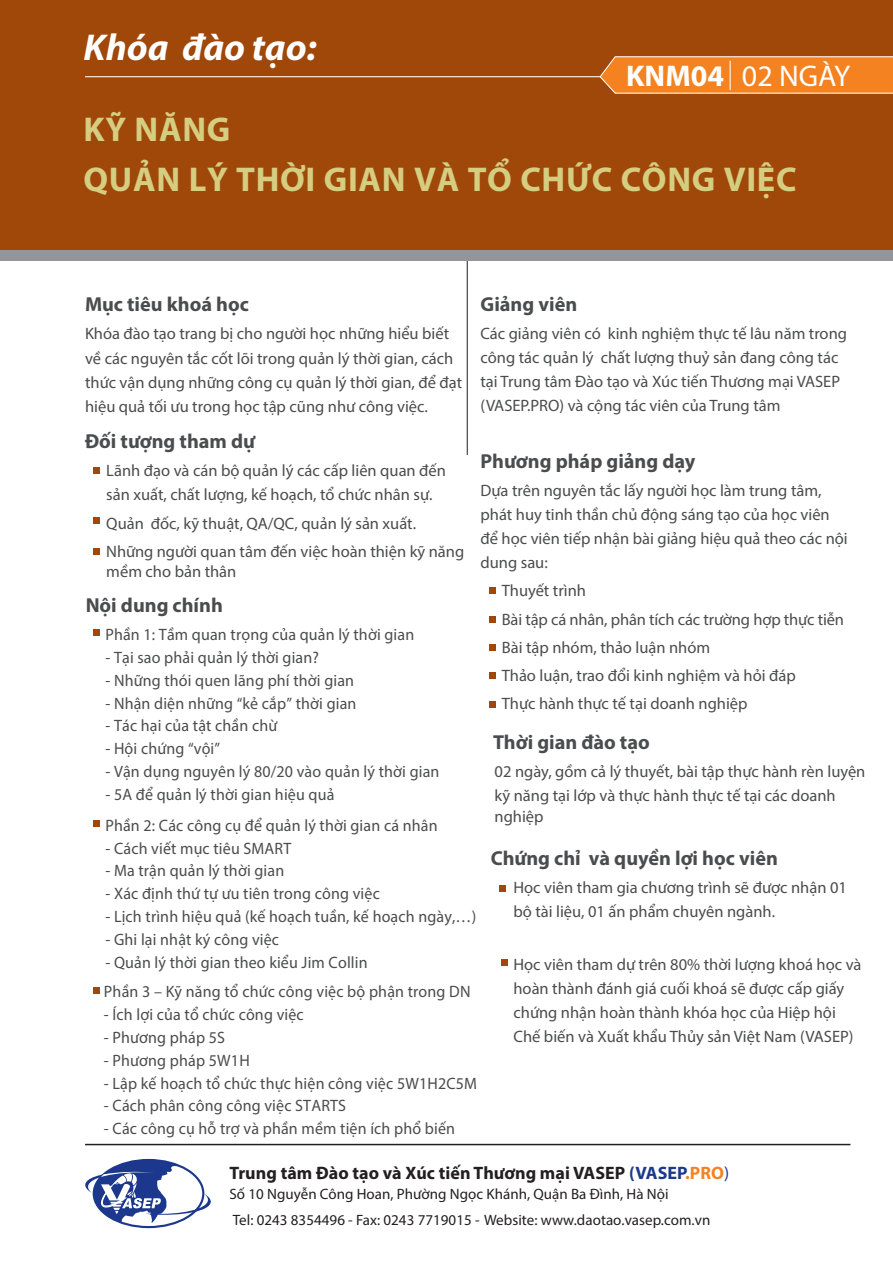
<style>
.page{position:relative;width:893px;height:1263px;background:#fff}
.page>*{position:absolute;margin:0;border:0;box-sizing:border-box;transform-origin:0 0}
.t1{font:italic 700 37.5px "Myriad Pro";color:#fff}
.t2{font:700 34.5px/50.4px "Myriad Pro";letter-spacing:.02em;color:#d5cd80}
.t3{font:30px "Myriad Pro";color:#fff}
.t4{font:700 20.25px "Myriad Pro";color:#4b4c4d}
.t5{font:700 18px "Myriad Pro";letter-spacing:.005em;color:#231f20}
.t6{font:16.5px/24px "Myriad Pro";color:#4b4c4d}
.t7{font:15px/25.8px "Myriad Pro";letter-spacing:.005em;color:#231f20}
.s1{font-weight:700}
.s2{color:#1b388c}
.s3{color:#f58220}
.s4{font-weight:400;color:#1b388c}
</style>
<div class="page">
<hr style="left:467px;top:238px;width:1px;height:217px;background:#231f20">
<div style="left:0;top:0;width:893px;height:261px;background:#939598"></div>
<div style="left:0;top:0;width:893px;height:249px;background:#a0470a"></div>
<hr style="left:85px;top:1144px;width:765px;height:1px;background:#231f20">
<svg style="left:85px;top:1159px;width:126px;height:67px"></svg>
<div style="left:93px;top:467px;width:7px;height:7px;background:#a0470a"></div>
<div style="left:93px;top:517px;width:7px;height:7px;background:#a0470a"></div>
<div style="left:93px;top:548px;width:7px;height:6px;background:#a0470a"></div>
<div style="left:93px;top:629px;width:7px;height:6px;background:#a0470a"></div>
<div style="left:93px;top:820px;width:7px;height:7px;background:#a0470a"></div>
<div style="left:93px;top:987px;width:7px;height:7px;background:#a0470a"></div>
<svg style="left:489px;top:644px;width:6px;height:6px"></svg>
<svg style="left:489px;top:673px;width:6px;height:6px"></svg>
<svg style="left:489px;top:701px;width:6px;height:6px"></svg>
<div style="left:499px;top:886px;width:7px;height:6px;background:#a0470a"></div>
<svg style="left:489px;top:616px;width:6px;height:6px"></svg>
<svg style="left:489px;top:588px;width:6px;height:6px"></svg>
<hr style="left:85px;top:76px;width:629px;height:1px;background:#fff">
<svg style="left:599px;top:56px;width:294px;height:38px"></svg>
<div style="left:501px;top:959px;width:6px;height:7px;background:#a0470a"></div>
<h1 class="t1" style="left:84px;top:23px;width:234px">Khóa đào tạo:</h1>
<h3 class="t3" style="left:626px;top:57px;width:226px"><span class="s1">KNM04</span> 02 NGÀY</h3>
<h2 class="t2" style="left:84px;top:103px;width:714px">KỸ NĂNG<br>QUẢN LÝ THỜI GIAN VÀ TỔ CHỨC CÔNG VIỆC</h2>
<p class="t4" style="left:480px;top:291px;width:98px">Giảng viên</p>
<p class="t6" style="left:480px;top:321px;width:368px">Các giảng viên có kinh nghiệm thực tế lâu năm trong công tác quản lý chất lượng thuỷ sản đang công tác tại Trung tâm Đào tạo và Xúc tiến Thương mại VASEP (VASEP.PRO) và cộng tác viên của Trung tâm</p>
<p class="t4" style="left:480px;top:448px;width:217px">Phương pháp giảng dạy</p>
<p class="t6" style="left:480px;top:478px;width:369px">Dựa trên nguyên tắc lấy người học làm trung tâm, phát huy tinh thần chủ động sáng tạo của học viên để học viên tiếp nhận bài giảng hiệu quả theo các nội dung sau:</p>
<p class="t6" style="left:502px;top:576px;width:344px;line-height:28.2px">Thuyết trình<br>Bài tập cá nhân, phân tích các trường hợp thực tiễn<br>Bài tập nhóm, thảo luận nhóm<br>Thảo luận, trao đổi kinh nghiệm và hỏi đáp<br>Thực hành thực tế tại doanh nghiệp</p>
<p class="t4" style="left:85px;top:291px;width:165px">Mục tiêu khoá học</p>
<p class="t6" style="left:85px;top:321px;width:379px">Khóa đào tạo trang bị cho người học những hiểu biết về các nguyên tắc cốt lõi trong quản lý thời gian, cách thức vận dụng những công cụ quản lý thời gian, để đạt hiệu quả tối ưu trong học tập cũng như công việc.</p>
<p class="t4" style="left:85px;top:428px;width:171px">Đối tượng tham dự</p>
<p class="t6" style="left:106px;top:459px;width:341px">Lãnh đạo và cán bộ quản lý các cấp liên quan đến sản xuất, chất lượng, kế hoạch, tổ chức nhân sự.</p>
<p class="t6" style="left:106px;top:509px;width:359px;line-height:28.2px">Quản đốc, kỹ thuật, QA/QC, quản lý sản xuất.<br>Những người quan tâm đến việc hoàn thiện kỹ năng</p>
<p class="t6" style="left:106px;top:559px;width:132px">mềm cho bản thân</p>
<p class="t4" style="left:86px;top:592px;width:139px">Nội dung chính</p>
<p class="t6" style="left:105px;top:622px;width:310px">Phần 1: Tầm quan trọng của quản lý thời gian</p>
<p class="t6" style="left:105px;top:645px;width:215px">- Tại sao phải quản lý thời gian?</p>
<p class="t6" style="left:105px;top:668px;width:250px">- Những thói quen lãng phí thời gian</p>
<p class="t6" style="left:105px;top:691px;width:253px">- Nhận diện những “kẻ cắp” thời gian</p>
<p class="t6" style="left:105px;top:714px;width:173px">- Tác hại của tật chần chừ</p>
<p class="t6" style="left:105px;top:736px;width:116px">- Hội chứng “vội”</p>
<p class="t6" style="left:105px;top:759px;width:336px">- Vận dụng nguyên lý 80/20 vào quản lý thời gian</p>
<p class="t6" style="left:105px;top:782px;width:231px">- 5A để quản lý thời gian hiệu quả</p>
<p class="t4" style="left:493px;top:728px;width:158px">Thời gian đào tạo</p>
<p class="t6" style="left:495px;top:759px;width:372px">02 ngày, gồm cả lý thuyết, bài tập thực hành rèn luyện kỹ năng tại lớp và thực hành thực tế tại các doanh</p>
<p class="t6" style="left:495px;top:804px;width:51px">nghiệp</p>
<p class="t6" style="left:105px;top:813px;width:334px">Phần 2: Các công cụ để quản lý thời gian cá nhân</p>
<p class="t6" style="left:105px;top:836px;width:187px">- Cách viết mục tiêu SMART</p>
<p class="t6" style="left:105px;top:858px;width:180px">- Ma trận quản lý thời gian</p>
<p class="t6" style="left:105px;top:881px;width:276px">- Xác định thứ tự ưu tiên trong công việc</p>
<p class="t6" style="left:105px;top:904px;width:372px">- Lịch trình hiệu quả (kế hoạch tuần, kế hoạch ngày,…)</p>
<p class="t6" style="left:105px;top:927px;width:175px">- Ghi lại nhật ký công việc</p>
<p class="t6" style="left:104px;top:947px;width:368px;line-height:29.7px">- Quản lý thời gian theo kiểu Jim Collin<br>Phần 3 – Kỹ năng tổ chức công việc bộ phận trong DN</p>
<p class="t6" style="left:104px;top:1002px;width:201px">- Ích lợi của tổ chức công việc</p>
<p class="t6" style="left:104px;top:1025px;width:123px">- Phương pháp 5S</p>
<p class="t6" style="left:104px;top:1048px;width:147px">- Phương pháp 5W1H</p>
<p class="t6" style="left:104px;top:1071px;width:375px">- Lập kế hoạch tổ chức thực hiện công việc 5W1H2C5M</p>
<p class="t6" style="left:104px;top:1093px;width:244px">- Cách phân công công việc STARTS</p>
<p class="t6" style="left:104px;top:1116px;width:353px">- Các công cụ hỗ trợ và phần mềm tiện ích phổ biến</p>
<p class="t5" style="left:229px;top:1161px;width:501px">Trung tâm Đào tạo và Xúc tiến Thương mại VASEP <span class="s2">(VASEP</span><span class="s3">.PRO</span><span class="s4">)</span></p>
<p class="t7" style="left:229px;top:1181px;width:482px">Số 10 Nguyễn Công Hoan, Phường Ngọc Khánh, Quận Ba Đình, Hà Nội<br>Tel: 0243 8354496 - Fax: 0243 7719015 - Website: www.daotao.vasep.com.vn</p>
<p class="t4" style="left:491px;top:845px;width:289px">Chứng chỉ và quyền lợi học viên</p>
<p class="t6" style="left:513px;top:875px;width:335px">Học viên tham gia chương trình sẽ được nhận 01 bộ tài liệu, 01 ấn phẩm chuyên ngành.</p>
<p class="t6" style="left:513px;top:952px;width:350px">Học viên tham dự trên 80% thời lượng khoá học và hoàn thành đánh giá cuối khoá sẽ được cấp giấy chứng nhận hoàn thành khóa học của Hiệp hội Chế biến và Xuất khẩu Thủy sản Việt Nam (VASEP)</p>
</div>
